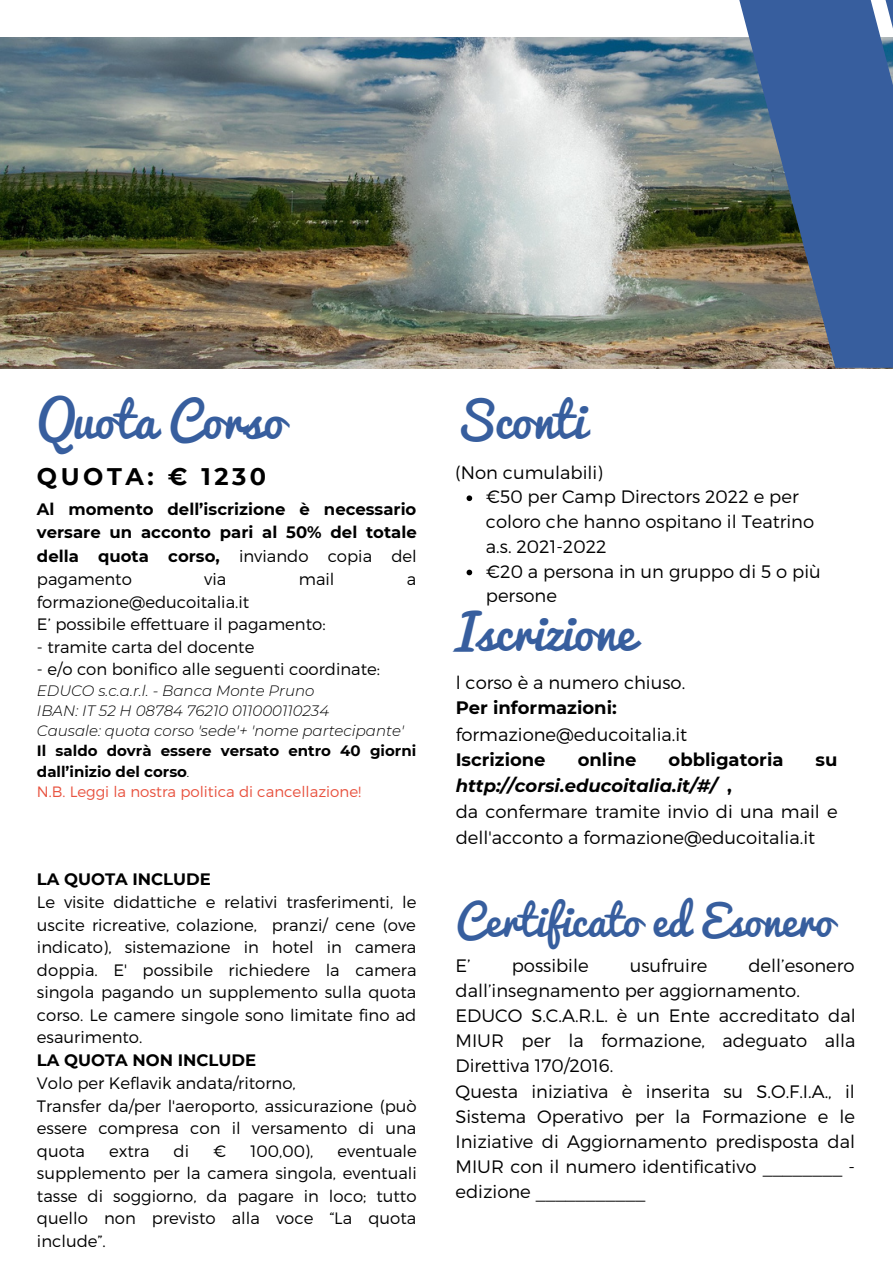
<style>
.page{position:relative;width:893px;height:1264px;background:#fff}
.page>*{position:absolute;margin:0;border:0;box-sizing:border-box;transform-origin:0 0}
.t1{font:48px "Pacifico";color:#375e9e}
.t2{font:42px "Pacifico";color:#375e9e}
.t3{font:700 24px "Montserrat";letter-spacing:.15em;color:#000}
.t4{font:300 18px/25.2px "Montserrat";color:#000}
.t5{font:700 18px "Montserrat";color:#000}
.t6{font:300 16.5px/22.5px "Montserrat";color:#000}
.t7{font:700 16.5px/23.5px "Montserrat";color:#000;text-align:justify}
.t8{font:italic 300 15px/20.2px "Montserrat";color:#000}
.t9{font:700 15px/20.2px "Montserrat";color:#000}
.s1{font-weight:300}
.s2{font-weight:300;font-style:italic}
.s3{font-weight:300;color:#e8513e}
.s4{font-weight:700;font-style:italic}
.s5{font-weight:700}
</style>
<div class="page">
<img style="left:0;top:38px;width:628px;height:330px">
<img style="left:628px;top:0;width:264px;height:368px">
<svg style="left:466px;top:495px;width:6px;height:6px"></svg>
<svg style="left:466px;top:569px;width:6px;height:6px"></svg>
<h1 class="t1" style="left:37px;top:395px;width:248px">Quota Corso</h1>
<h1 class="t1" style="left:455px;top:395px;width:132px">Sconti</h1>
<p class="t4" style="left:486px;top:483px;width:336px;line-height:24.8px">€50 per Camp Directors 2022 e per coloro che hanno ospitano il Teatrino a.s. 2021-2022<br>€20 a persona in un gruppo di 5 o più persone</p>
<p class="t4" style="left:455px;top:458px;width:149px">(Non cumulabili)</p>
<h3 class="t3" style="left:37px;top:461px;width:231px">QUOTA: € 1230</h3>
<p class="t7" style="left:37px;top:497px;width:381px">Al momento dell’iscrizione è necessario versare un acconto pari al 50% del totale della quota corso, <span class="s1">inviando copia del pagamento</span></p>
<p class="t6" style="left:204px;top:567px;width:24px">via</p>
<p class="t6" style="left:299px;top:567px;width:37px">mail</p>
<p class="t6" style="left:407px;top:567px;width:11px">a</p>
<p class="t6" style="left:37px;top:590px;width:290px">formazione@educoitalia.it<br>E’ possibile effettuare il pagamento:</p>
<p class="t6" style="left:37px;top:635px;width:219px">- tramite carta del docente</p>
<p class="t6" style="left:37px;top:657px;width:344px">- e/o con bonifico alle seguenti coordinate:</p>
<p class="t8" style="left:37px;top:680px;width:368px">EDUCO s.c.a.r.l. - Banca Monte Pruno<br>IBAN: IT 52 H 08784 76210 011000110234<br>Causale: quota corso 'sede'+ 'nome partecipante'</p>
<p class="t9" style="left:37px;top:741px;width:381px">Il saldo dovrà essere versato entro 40 giorni dall’inizio del corso<span class="s2">.<br></span><span class="s3">N.B. Leggi la nostra politica di cancellazione!</span></p>
<h1 class="t1" style="left:455px;top:606px;width:181px">Iscrizione</h1>
<p class="t4" style="left:455px;top:669px;width:231px">l corso è a numero chiuso.</p>
<p class="t5" style="left:455px;top:697px;width:163px">Per informazioni:</p>
<p class="t4" style="left:455px;top:720px;width:233px">formazione@educoitalia.it</p>
<p class="t5" style="left:455px;top:748px;width:91px">Iscrizione</p>
<p class="t5" style="left:577px;top:748px;width:60px">online</p>
<p class="t5" style="left:668px;top:748px;width:116px">obbligatoria</p>
<p class="t5" style="left:815px;top:748px;width:23px">su</p>
<p class="t4" style="left:455px;top:772px;width:383px;line-height:25.7px"><span class="s4">http://corsi.educoitalia.it/#/</span> <span class="s5">,<br></span>da confermare tramite invio di una mail e dell'acconto a formazione@educoitalia.it</p>
<p class="t7" style="left:37px;top:867px;width:175px">LA QUOTA INCLUDE</p>
<p class="t6" style="left:37px;top:890px;width:381px;text-align:justify">Le visite didattiche e relativi trasferimenti, le uscite ricreative, colazione, pranzi/ cene (ove indicato), sistemazione in hotel in camera doppia. E' possibile richiedere la camera singola pagando un supplemento sulla quota corso. Le camere singole sono limitate fino ad esaurimento.</p>
<p class="t7" style="left:37px;top:1047px;width:221px">LA QUOTA NON INCLUDE</p>
<p class="t6" style="left:37px;top:1071px;width:381px">Volo per Keflavik andata/ritorno,<br>Transfer da/per l'aeroporto, assicurazione (può essere compresa con il versamento di una quota</p>
<p class="t6" style="left:37px;top:1138px;width:381px;text-align:justify;text-indent:300px">eventuale supplemento per la camera singola, eventuali tasse di soggiorno, da pagare in loco; tutto quello non previsto alla voce “La quota include”.</p>
<p class="t6" style="left:109px;top:1138px;width:42px">extra</p>
<p class="t6" style="left:174px;top:1138px;width:17px">di</p>
<p class="t6" style="left:213px;top:1138px;width:15px">€</p>
<p class="t6" style="left:250px;top:1138px;width:64px">100,00),</p>
<h2 class="t2" style="left:455px;top:897px;width:379px">Certificato ed Esonero</h2>
<p class="t4" style="left:455px;top:951px;width:17px">E’</p>
<p class="t4" style="left:511px;top:951px;width:78px">possibile</p>
<p class="t4" style="left:629px;top:951px;width:79px">usufruire</p>
<p class="t4" style="left:455px;top:951px;width:402px;text-indent:293px">dell’esonero dall’insegnamento per aggiornamento.<br>EDUCO S.C.A.R.L. è un Ente accreditato dal MIUR per la formazione, adeguato alla Direttiva 170/2016.<br>Questa iniziativa è inserita su S.O.F.I.A., il Sistema Operativo per la Formazione e le Iniziative di Aggiornamento predisposta dal MIUR con il numero identificativo ________ - edizione ___________</p>
</div>
